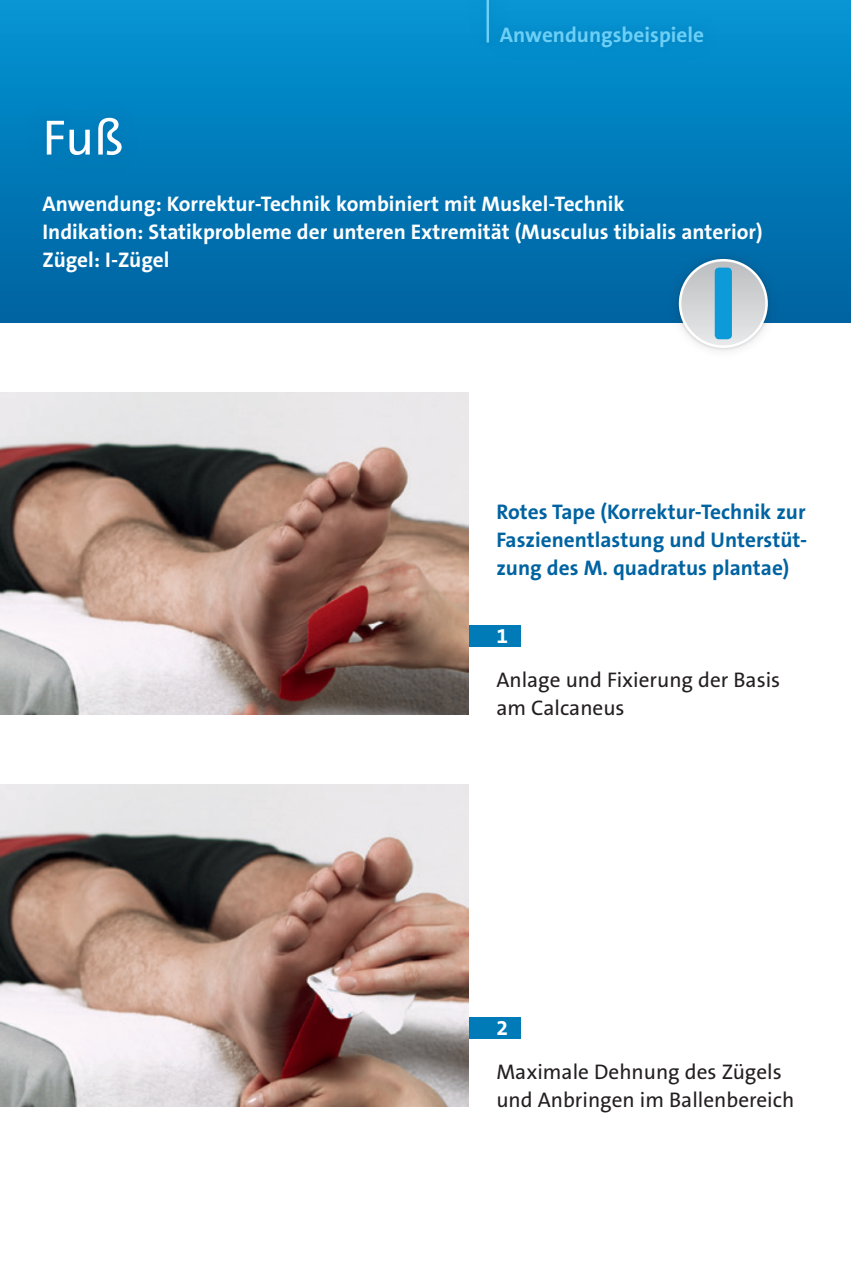
<style>
.page{position:relative;width:851px;height:1276px;background:#fff}
.page>*{position:absolute;margin:0;border:0;box-sizing:border-box;transform-origin:0 0}
.t1{font:50px "The Sans B Plus W5 Plain";color:#fff}
.t2{font:700 21.25px/28px "The Sans B Plus W7";color:#fff}
.t3{font:21.25px/28px "The Sans B Plus W5 Plain";color:#231f20}
.t4{font:700 21.25px/28px "The Sans B Plus W7";color:#0063a1;text-align:justify}
.t5{font:700 21.25px "The Sans B Plus W7";color:#6bcff6}
</style>
<div class="page">
<div style="left:0;top:0;width:850px;height:322px;background:linear-gradient(to bottom,#0495d4,#0062a0)"></div>
<div style="left:460px;top:0;width:55px;height:64px;background:#0691d0"></div>
<hr style="left:486px;top:0;width:3px;height:43px;background:#6bcff6">
<div style="left:21px;top:93px;width:125px;height:88px;background:#007cbb"></div>
<div style="left:476px;top:3px;width:251px;height:69px;background:#048ccb"></div>
<div style="left:446px;top:1017px;width:74px;height:22px;background:#007bb8"></div>
<div style="left:454px;top:625px;width:66px;height:22px;background:#007bb8"></div>
<img style="left:0;top:392px;width:468px;height:323px">
<img style="left:0;top:784px;width:468px;height:323px">
<div style="left:666px;top:247px;width:113px;height:113px;background:#231f20;opacity:.15"></div>
<svg style="left:680px;top:260px;width:86px;height:87px;background:#d1d4d7"></svg>
<div style="left:678px;top:259px;width:89px;height:89px;border:2px solid #fff;border-radius:50%"></div>
<div style="left:714px;top:268px;width:17px;height:71px;background:#0d9ad9;border-radius:4px"></div>
<h1 class="t1" style="left:43px;top:106px;width:83px">Fuß</h1>
<p class="t5" style="left:500px;top:21px;width:205px">Anwendungsbeispiele</p>
<p class="t2" style="left:43px;top:189px;width:721px">Anwendung: Korrektur-Technik kombiniert mit Muskel-Technik<br>Indikation: Statikprobleme der unteren Extremität (Musculus tibialis anterior)<br>Zügel: I-Zügel</p>
<p class="t4" style="left:496px;top:497px;width:312px">Rotes Tape (Korrektur-Technik zur Faszienentlastung und Unterstüt&shy;zung des M. quadratus plantae)</p>
<p class="t2" style="left:496px;top:622px;width:13px">1</p>
<p class="t3" style="left:496px;top:665px;width:285px">Anlage und Fixierung der Basis am Calcaneus</p>
<p class="t2" style="left:496px;top:1014px;width:13px">2</p>
<p class="t3" style="left:496px;top:1057px;width:299px">Maximale Dehnung des Zügels und Anbringen im Ballenbereich</p>
</div>
